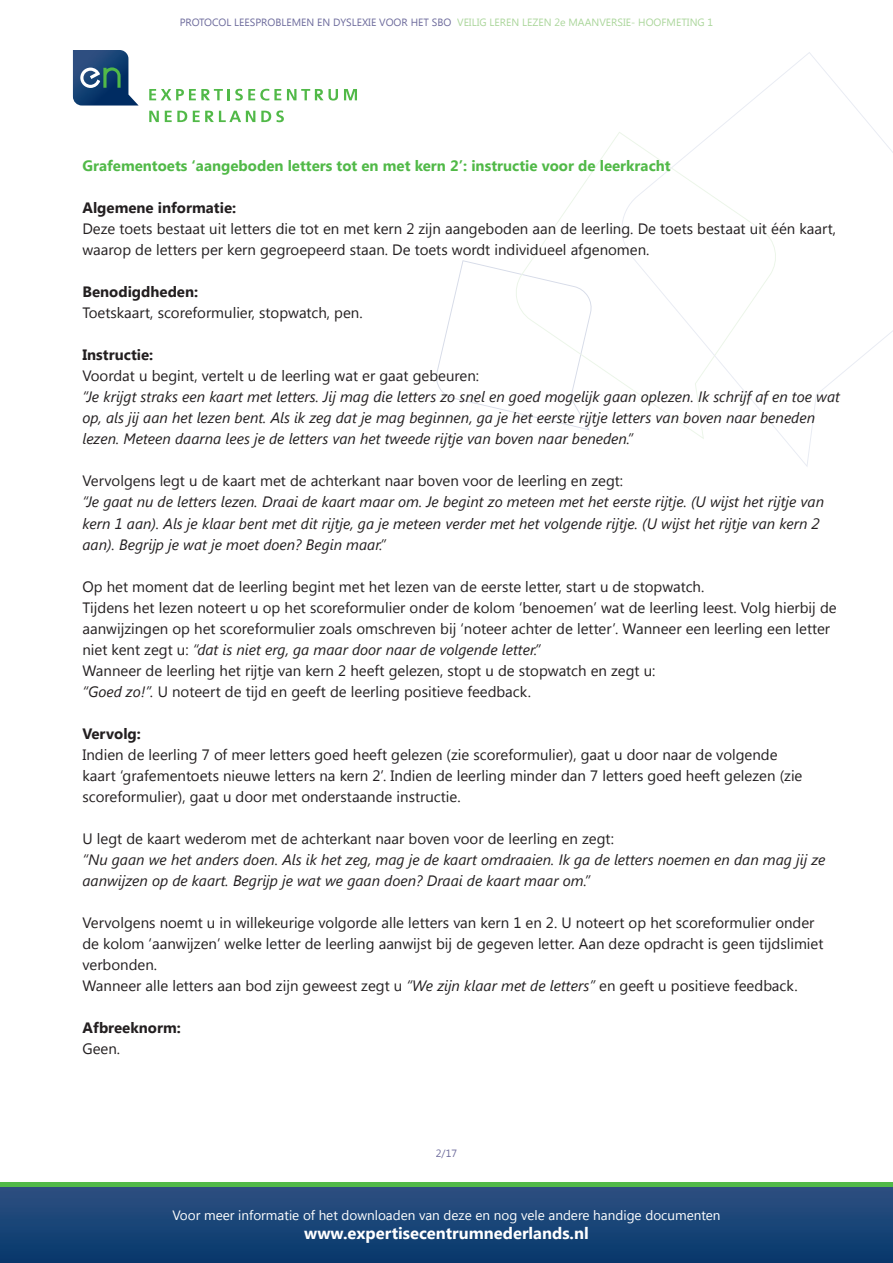
<style>
.page{position:relative;width:893px;height:1263px;background:#fff}
.page>*{position:absolute;margin:0;border:0;box-sizing:border-box;transform-origin:0 0}
.t1{font:700 16.5px "Segoe UI";color:#fff}
.t2{font:15px/21px "Segoe UI";color:#231f20}
.t3{font:italic 15px/21px "Segoe UI";color:#231f20}
.t4{font:700 15px "Segoe UI";color:#51b948}
.t5{font:700 15px "Segoe UI";color:#231f20}
.t6{font:13.5px "Segoe UI";color:#fff}
.t7{font:10.5px "Segoe UI";color:#6d6b9c}
.s1{color:#abd69b}
.s2{font-style:italic}
</style>
<div class="page">
<svg style="left:436px;top:260px;width:156px;height:170px"></svg>
<svg style="left:621px;top:52px;width:272px;height:415px"></svg>
<svg style="left:670px;top:167px;width:45px;height:189px"></svg>
<img style="left:0;top:1186px;width:893px;height:77px">
<hr style="left:0;top:1182px;width:893px;height:4px;background:#51b948">
<img style="left:73px;top:50px;width:66px;height:56px">
<svg style="left:149px;top:111px;width:10px;height:11px"></svg>
<svg style="left:165px;top:111px;width:22px;height:11px"></svg>
<svg style="left:261px;top:110px;width:23px;height:12px"></svg>
<svg style="left:193px;top:111px;width:62px;height:11px"></svg>
<svg style="left:344px;top:89px;width:13px;height:11px"></svg>
<svg style="left:149px;top:89px;width:132px;height:12px"></svg>
<svg style="left:287px;top:89px;width:51px;height:12px"></svg>
<svg style="left:80px;top:67px;width:41px;height:21px"></svg>
<p class="t7" style="left:180px;top:15px;width:535px">PROTOCOL LEESPROBLEMEN EN DYSLEXIE VOOR HET SBO <span class="s1">VEILIG LEREN LEZEN 2e MAANVERSIE- HOOFMETING 1</span></p>
<p class="t4" style="left:82px;top:155px;width:590px">Grafementoets ‘aangeboden letters tot en met kern 2’: instructie voor de leerkracht</p>
<p class="t5" style="left:82px;top:197px;width:155px">Algemene informatie:</p>
<p class="t2" style="left:82px;top:218px;width:755px">Deze toets bestaat uit letters die tot en met kern 2 zijn aangeboden aan de leerling. De toets bestaat uit één kaart, waarop de letters per kern gegroepeerd staan. De toets wordt individueel afgenomen.</p>
<p class="t5" style="left:82px;top:281px;width:117px">Benodigdheden:</p>
<p class="t2" style="left:82px;top:302px;width:282px">Toetskaart, scoreformulier, stopwatch, pen.</p>
<p class="t5" style="left:82px;top:344px;width:72px">Instructie:</p>
<p class="t2" style="left:82px;top:365px;width:398px">Voordat u begint, vertelt u de leerling wat er gaat gebeuren:</p>
<p class="t3" style="left:82px;top:386px;width:759px">“Je krijgt straks een kaart met letters. Jij mag die letters zo snel en goed mogelijk gaan oplezen. Ik schrijf af en toe wat op, als jij aan het lezen bent. Als ik zeg dat je mag beginnen, ga je het eerste rijtje letters van boven naar beneden lezen. Meteen daarna lees je de letters van het tweede rijtje van boven naar beneden.”</p>
<p class="t2" style="left:82px;top:470px;width:542px">Vervolgens legt u de kaart met de achterkant naar boven voor de leerling en zegt:</p>
<p class="t3" style="left:82px;top:491px;width:743px">“Je gaat nu de letters lezen. Draai de kaart maar om. Je begint zo meteen met het eerste rijtje. (U wijst het rijtje van kern 1 aan). Als je klaar bent met dit rijtje, ga je meteen verder met het volgende rijtje. (U wijst het rijtje van kern 2 aan). Begrijp je wat je moet doen? Begin maar.”</p>
<p class="t2" style="left:82px;top:575px;width:756px">Op het moment dat de leerling begint met het lezen van de eerste letter, start u de stopwatch.<br>Tijdens het lezen noteert u op het scoreformulier onder de kolom ‘benoemen’ wat de leerling leest. Volg hierbij de aanwijzingen op het scoreformulier zoals omschreven bij ‘noteer achter de letter’. Wanneer een leerling een letter niet kent zegt u: <span class="s2">“dat is niet erg, ga maar door naar de volgende letter.”<br></span>Wanneer de leerling het rijtje van kern 2 heeft gelezen, stopt u de stopwatch en zegt u:<br><span class="s2">“Goed zo!”.</span> U noteert de tijd en geeft de leerling positieve feedback.</p>
<p class="t5" style="left:82px;top:722px;width:60px">Vervolg:</p>
<p class="t2" style="left:82px;top:743px;width:721px">Indien de leerling 7 of meer letters goed heeft gelezen (zie scoreformulier), gaat u door naar de volgende kaart ‘grafementoets nieuwe letters na kern 2’. Indien de leerling minder dan 7 letters goed heeft gelezen (zie scoreformulier), gaat u door met onderstaande instructie.</p>
<p class="t2" style="left:82px;top:827px;width:533px">U legt de kaart wederom met de achterkant naar boven voor de leerling en zegt:</p>
<p class="t3" style="left:82px;top:848px;width:745px">“Nu gaan we het anders doen. Als ik het zeg, mag je de kaart omdraaien. Ik ga de letters noemen en dan mag jij ze aanwijzen op de kaart. Begrijp je wat we gaan doen? Draai de kaart maar om.”</p>
<p class="t2" style="left:82px;top:911px;width:742px">Vervolgens noemt u in willekeurige volgorde alle letters van kern 1 en 2. U noteert op het scoreformulier onder de kolom ‘aanwijzen’ welke letter de leerling aanwijst bij de gegeven letter. Aan deze opdracht is geen tijdslimiet verbonden.<br>Wanneer alle letters aan bod zijn geweest zegt u <span class="s2">“We zijn klaar met de letters”</span> en geeft u positieve feedback.</p>
<p class="t5" style="left:82px;top:1016px;width:100px">Afbreeknorm:</p>
<p class="t2" style="left:82px;top:1037px;width:39px">Geen.</p>
<p class="t7" style="left:436px;top:1146px;width:23px">2/17</p>
<p class="t6" style="left:172px;top:1205px;width:550px">Voor meer informatie of het downloaden van deze en nog vele andere handige documenten</p>
<p class="t1" style="left:304px;top:1222px;width:286px">www.expertisecentrumnederlands.nl</p>
</div>
